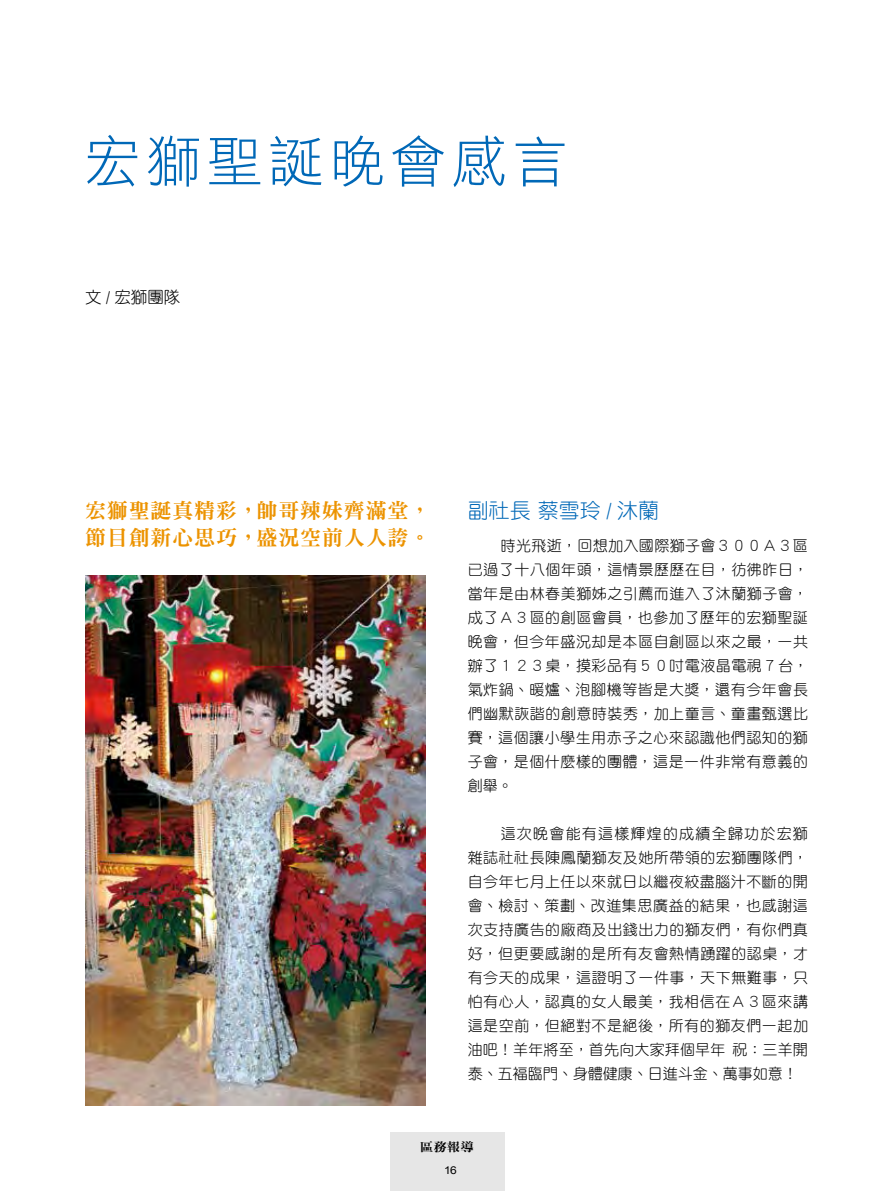
<style>
.page{position:relative;width:893px;height:1191px;background:#fff}
.page>*{position:absolute;margin:0;border:0;box-sizing:border-box;transform-origin:0 0}
.t1{font:55.5px "DF Hei Lt HK BF";letter-spacing:.1em;color:#0068b7}
.t2{font:21px/26.2px "DF Ming Std W9";letter-spacing:.04em;color:#ec9300}
.t3{font:21px "DF Yuan Std W3";color:#0068b7}
.t4{font:16.5px "DF Yuan Std W3";color:#000}
.t5{font:15px/24px "DF Yuan Std W3";letter-spacing:.035em;color:#000;text-align:justify}
.t6{font:12.15px "DF Ming XB HK BF";color:#000;scale:1.11 1}
.t7{font:10.8px "Arial";color:#000;scale:1.11 1}
</style>
<div class="page">
<div style="left:390px;top:1132px;width:114px;height:59px;background:#e6e6e6"></div>
<img style="left:85px;top:575px;width:340px;height:531px">
<h1 class="t1" style="left:85px;top:133px;width:484px">宏獅聖誕晚會感言</h1>
<p class="t4" style="left:85px;top:288px;width:97px">文 / 宏獅團隊</p>
<h2 class="t2" style="left:85px;top:497px;width:347px">宏獅聖誕真精彩，帥哥辣妹齊滿堂，節目創新心思巧，盛況空前人人誇。</h2>
<h2 class="t3" style="left:468px;top:499px;width:193px">副社長 蔡雪玲 / 沐蘭</h2>
<p class="t5" style="left:468px;top:533px;width:342px;text-indent:33px">時光飛逝，回想加入國際獅子會３００Ａ３區已過了十八個年頭，這情景歷歷在目，彷彿昨日，當年是由林春美獅姊之引薦而進入了沐蘭獅子會，成了Ａ３區的創區會員，也參加了歷年的宏獅聖誕晚會，但今年盛況却是本區自創區以來之最，一共辦了１２３桌，摸彩品有５０吋電液晶電視７台，氣炸鍋、暖爐、泡腳機等皆是大獎，還有今年會長們幽默詼諧的創意時裝秀，加上童言、童畫甄選比賽，這個讓小學生用赤子之心來認識他們認知的獅子會，是個什麼樣的團體，這是一件非常有意義的創舉。</p>
<p class="t5" style="left:468px;top:821px;width:342px;text-indent:33px">這次晚會能有這樣輝煌的成績全歸功於宏獅雜誌社社長陳鳳蘭獅友及她所帶領的宏獅團隊們，自今年七月上任以來就日以繼夜絞盡腦汁不斷的開會、檢討、策劃、改進集思廣益的結果，也感謝這次支持廣告的廠商及出錢出力的獅友們，有你們真好，但更要感謝的是所有友會熱情踴躍的認桌，才有今天的成果，這證明了一件事，天下無難事，只怕有心人，認真的女人最美，我相信在Ａ３區來講這是空前，但絕對不是絕後，所有的獅友們一起加油吧！羊年將至，首先向大家拜個早年 祝：三羊開泰、五褔臨門、身體健康、日進斗金、萬事如意！</p>
<p class="t6" style="left:420px;top:1141px;width:50px">區務報導</p>
<p class="t7" style="left:444px;top:1162px;width:13px">16</p>
</div>
